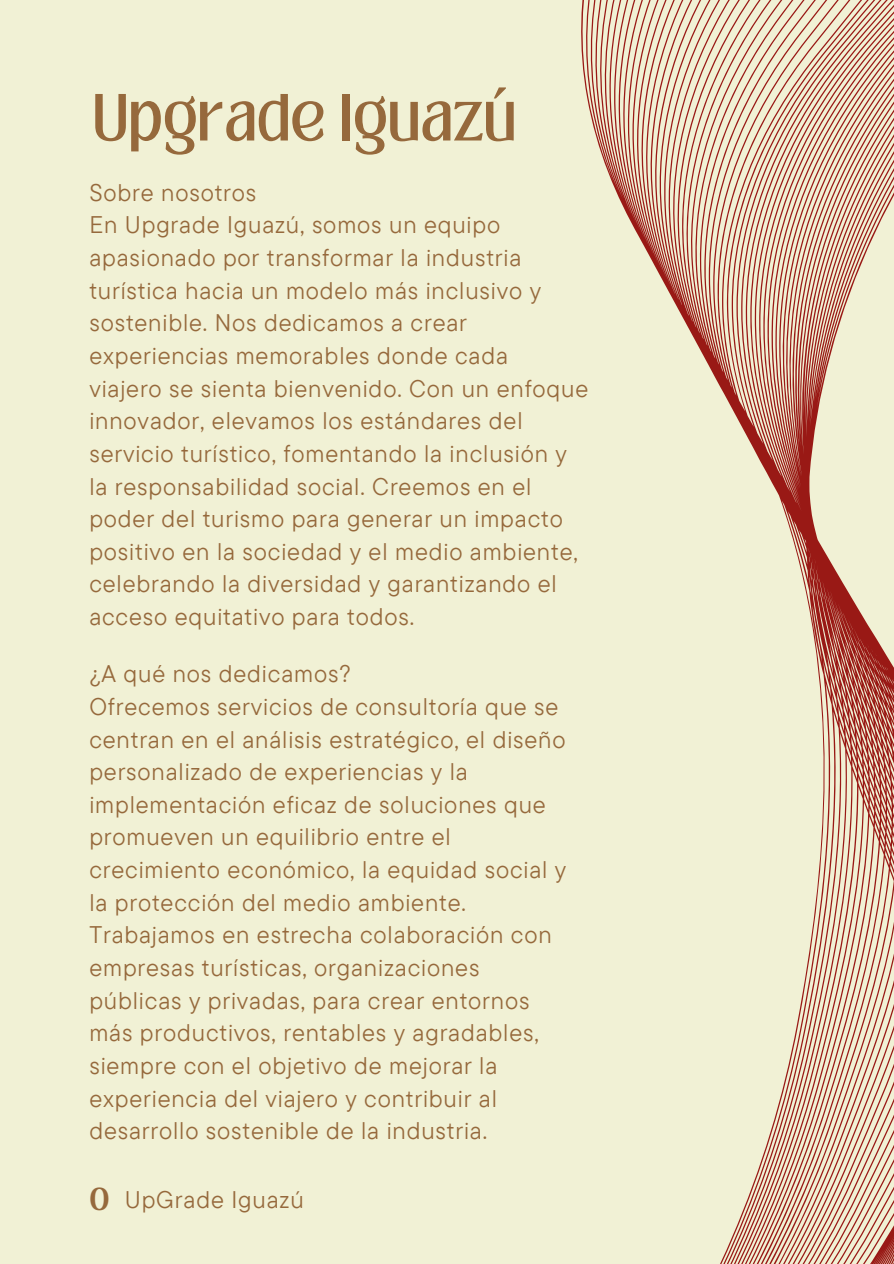
<style>
.page{position:relative;width:894px;height:1264px;background:#fff}
.page>*{position:absolute;margin:0;border:0;box-sizing:border-box;transform-origin:0 0}
.t1{font:51px "Loubag";letter-spacing:.02em;color:#96693c}
.t2{font:24px "TT Commons Pro";letter-spacing:.035em;color:#96693c}
.t3{font:700 24px "Loubag";color:#96693c}
</style>
<div class="page">
<div style="left:0;top:0;width:893px;height:1263px;background:#f1f1d5"></div>
<svg style="left:581px;top:0;width:312px;height:1263px"></svg>
<p class="t1" style="left:93px;top:77px;width:424px">Upgrade Iguazú</p>
<p class="t2" style="left:89px;top:177px;width:168px">Sobre nosotros</p>
<p class="t2" style="left:89px;top:209px;width:412px">En Upgrade Iguazú, somos un equipo</p>
<p class="t2" style="left:89px;top:242px;width:433px">apasionado por transformar la industria</p>
<p class="t2" style="left:89px;top:275px;width:453px">turística hacia un modelo más inclusivo y</p>
<p class="t2" style="left:89px;top:307px;width:379px">sostenible. Nos dedicamos a crear</p>
<p class="t2" style="left:89px;top:340px;width:420px">experiencias memorables donde cada</p>
<p class="t2" style="left:89px;top:372px;width:500px">viajero se sienta bienvenido. Con un enfoque</p>
<p class="t2" style="left:89px;top:405px;width:434px">innovador, elevamos los estándares del</p>
<p class="t2" style="left:89px;top:438px;width:479px">servicio turístico, fomentando la inclusión y</p>
<p class="t2" style="left:89px;top:470px;width:443px">la responsabilidad social. Creemos en el</p>
<p class="t2" style="left:89px;top:503px;width:475px">poder del turismo para generar un impacto</p>
<p class="t2" style="left:89px;top:536px;width:490px">positivo en la sociedad y el medio ambiente,</p>
<p class="t2" style="left:89px;top:568px;width:469px">celebrando la diversidad y garantizando el</p>
<p class="t2" style="left:89px;top:601px;width:326px">acceso equitativo para todos.</p>
<p class="t2" style="left:89px;top:658px;width:263px">¿A qué nos dedicamos?</p>
<p class="t2" style="left:89px;top:691px;width:470px">Ofrecemos servicios de consultoría que se</p>
<p class="t2" style="left:89px;top:723px;width:477px">centran en el análisis estratégico, el diseño</p>
<p class="t2" style="left:89px;top:756px;width:380px">personalizado de experiencias y la</p>
<p class="t2" style="left:89px;top:788px;width:458px">implementación eficaz de soluciones que</p>
<p class="t2" style="left:89px;top:821px;width:363px">promueven un equilibrio entre el</p>
<p class="t2" style="left:89px;top:854px;width:478px">crecimiento económico, la equidad social y</p>
<p class="t2" style="left:89px;top:886px;width:378px">la protección del medio ambiente.</p>
<p class="t2" style="left:89px;top:919px;width:463px">Trabajamos en estrecha colaboración con</p>
<p class="t2" style="left:89px;top:952px;width:391px">empresas turísticas, organizaciones</p>
<p class="t2" style="left:89px;top:984px;width:441px">públicas y privadas, para crear entornos</p>
<p class="t2" style="left:89px;top:1017px;width:451px">más productivos, rentables y agradables,</p>
<p class="t2" style="left:89px;top:1049px;width:409px">siempre con el objetivo de mejorar la</p>
<p class="t2" style="left:89px;top:1082px;width:409px">experiencia del viajero y contribuir al</p>
<p class="t2" style="left:89px;top:1115px;width:399px">desarrollo sostenible de la industria.</p>
<p class="t3" style="left:89px;top:1180px;width:22px">0</p>
<h1 class="t2" style="left:125px;top:1184px;width:180px">UpGrade Iguazú</h1>
</div>
